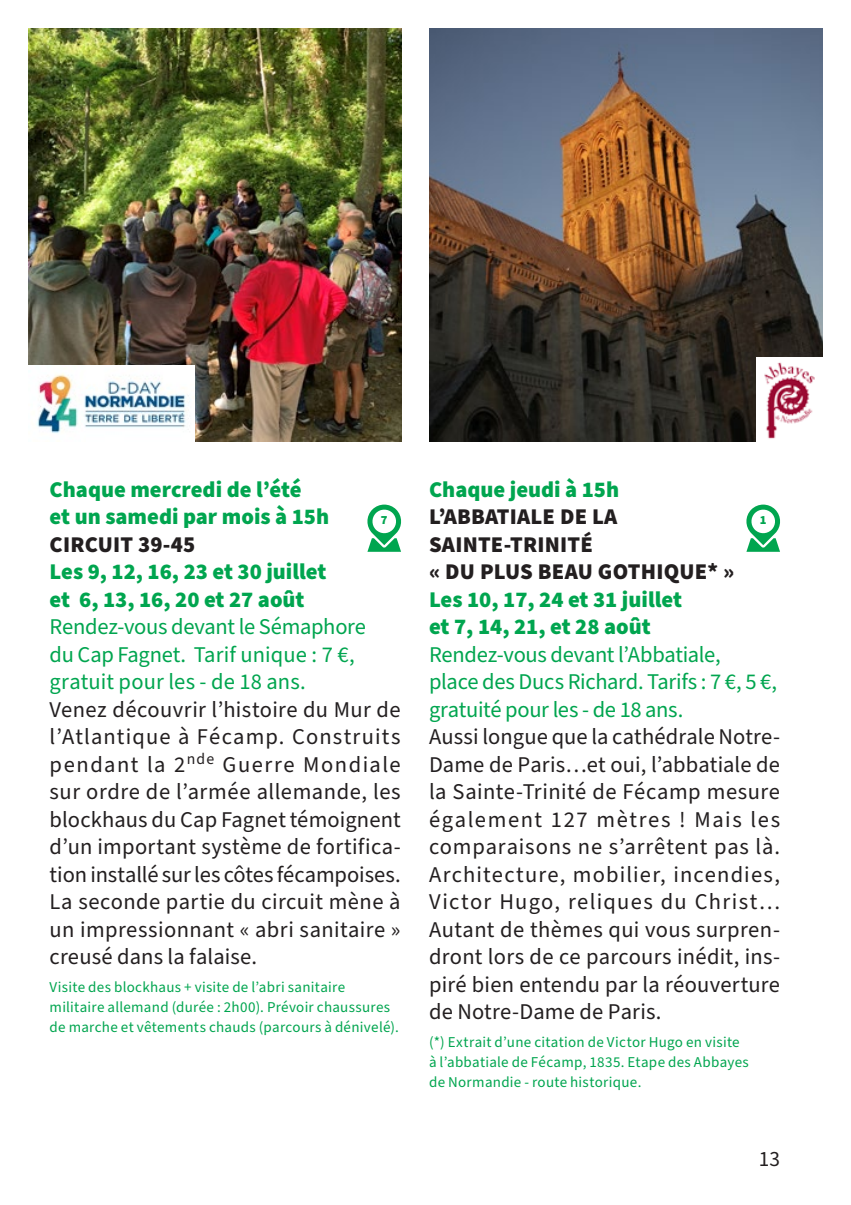
<style>
.page{position:relative;width:851px;height:1205px;background:#fff}
.page>*{position:absolute;margin:0;border:0;box-sizing:border-box;transform-origin:0 0}
.t1{font:22.5px/27.5px "Source Sans Pro";letter-spacing:.01em;color:#231f20;text-align:justify}
.t2{font:22.5px/27.5px "Source Sans Pro";letter-spacing:-.01em;color:#00a54f}
.t3{font:900 22.5px/27.5px "Source Sans Pro";color:#00a54f}
.t4{font:900 22.5px/27.5px "Source Sans Pro";letter-spacing:.01em;color:#231f20}
.t5{font:21.25px "Source Sans Pro";color:#231f20}
.t6{font:15px/20px "Source Sans Pro";letter-spacing:.02em;color:#00a54f}
.t7{font:900 12.5px "Source Sans Pro";color:#00a54f}
</style>
<div class="page">
<img style="left:28px;top:28px;width:373px;height:414px">
<img style="left:429px;top:28px;width:393px;height:414px">
<img style="left:28px;top:365px;width:166px;height:77px">
<svg style="left:367px;top:504px;width:34px;height:48px"></svg>
<svg style="left:746px;top:504px;width:34px;height:48px"></svg>
<img style="left:756px;top:357px;width:66px;height:85px">
<p class="t3" style="left:50px;top:476px;width:281px">Chaque mercredi de l’été<br>et un samedi par mois à 15h</p>
<p class="t4" style="left:50px;top:531px;width:147px">CIRCUIT 39-45</p>
<p class="t3" style="left:50px;top:558px;width:278px">Les 9, 12, 16, 23 et 30 juillet et 6, 13, 16, 20 et 27 août</p>
<p class="t2" style="left:50px;top:614px;width:318px">Rendez-vous devant le Sémaphore du Cap Fagnet. Tarif unique : 7 €, gratuit pour les - de 18 ans.</p>
<p class="t1" style="left:50px;top:696px;width:352px">Venez découvrir l’histoire du Mur de l’Atlantique à Fécamp. Construits pendant la 2<sup>nde</sup> Guerre Mondiale sur ordre de l’armée allemande, les blockhaus du Cap Fagnet témoignent d’un important système de fortifica&shy;tion installé sur les côtes fécampoises.<br>La seconde partie du circuit mène à un impressionnant « abri sanitaire » creusé dans la falaise.</p>
<p class="t6" style="left:50px;top:977px;width:351px">Visite des blockhaus + visite de l’abri sanitaire militaire allemand (durée : 2h00). Prévoir chaussures de marche et vêtements chauds (parcours à dénivelé).</p>
<p class="t3" style="left:429px;top:476px;width:192px">Chaque jeudi à 15h</p>
<p class="t4" style="left:429px;top:503px;width:307px">L’ABBATIALE DE LA<br>SAINTE-TRINITÉ<br>« DU PLUS BEAU GOTHIQUE* »</p>
<p class="t3" style="left:429px;top:586px;width:254px">Les 10, 17, 24 et 31 juillet et 7, 14, 21, et 28 août</p>
<p class="t2" style="left:429px;top:641px;width:349px">Rendez-vous devant l’Abbatiale,<br>place des Ducs Richard. Tarifs : 7 €, 5 €, gratuité pour les - de 18 ans.</p>
<p class="t1" style="left:429px;top:724px;width:352px">Aussi longue que la cathédrale Notre-Dame de Paris…et oui, l’abbatiale de la Sainte-Trinité de Fécamp mesure également 127 mètres ! Mais les comparaisons ne s’arrêtent pas là.<br>Architecture, mobilier, incendies, Victor Hugo, reliques du Christ… Autant de thèmes qui vous surpren&shy;dront lors de ce parcours inédit, ins&shy;piré bien entendu par la réouverture de Notre-Dame de Paris.</p>
<p class="t6" style="left:429px;top:1032px;width:321px">(*) Extrait d’une citation de Victor Hugo en visite à l’abbatiale de Fécamp, 1835. Etape des Abbayes de Normandie - route historique.</p>
<p class="t7" style="left:381px;top:511px;width:8px">7</p>
<p class="t7" style="left:759px;top:511px;width:8px">1</p>
<p class="t5" style="left:758px;top:1144px;width:23px">13</p>
</div>
